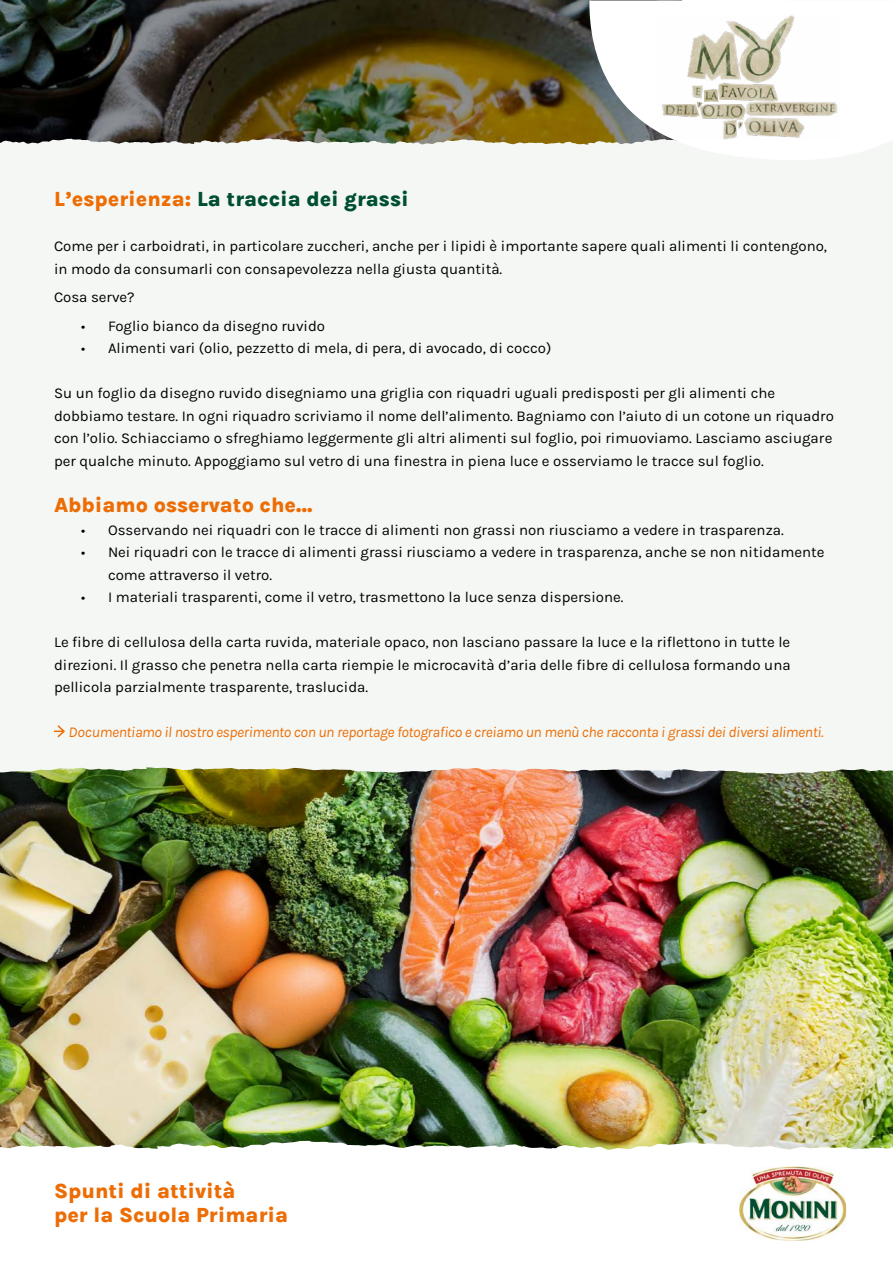
<style>
.page{position:relative;width:893px;height:1263px;background:#f4f7f4}
.page>*{position:absolute;margin:0;border:0;box-sizing:border-box;transform-origin:0 0}
.t1{font:800 21px/24px "Karla";color:#ed6d05}
.t2{font:800 21px "Karla";color:#004f31}
.t3{font:15px/22.5px "Karla";color:#000}
.t4{font:italic 15px "Karla";letter-spacing:-.02em;color:#ed6d05}
.s1{color:#ed6d05}
</style>
<div class="page">
<div style="left:0;top:1151px;width:893px;height:112px;background:#fff"></div>
<img style="left:739px;top:1166px;width:107px;height:74px">
<img style="left:324px;top:0;width:265px;height:145px">
<img style="left:0;top:0;width:324px;height:144px">
<svg style="left:54px;top:725px;width:11px;height:13px"></svg>
<img style="left:0;top:767px;width:893px;height:384px">
<img style="left:0;top:767px;width:469px;height:382px">
<svg style="left:589px;top:0;width:304px;height:160px;fill:#fff"></svg>
<img style="left:655px;top:14px;width:186px;height:126px">
<h1 class="t2" style="left:54px;top:186px;width:356px"><span class="s1">L’esperienza:</span> La traccia dei grassi</h1>
<p class="t3" style="left:54px;top:235px;width:775px">Come per i carboidrati, in particolare zuccheri, anche per i lipidi è importante sapere quali alimenti li contengono, in modo da consumarli con consapevolezza nella giusta quantità.</p>
<p class="t3" style="left:54px;top:286px;width:82px">Cosa serve?</p>
<p class="t3" style="left:81px;top:314px;width:246px">• Foglio bianco da disegno ruvido</p>
<p class="t3" style="left:81px;top:337px;width:472px">• Alimenti vari (olio, pezzetto di mela, di pera, di avocado, di cocco)</p>
<p class="t3" style="left:54px;top:382px;width:781px">Su un foglio da disegno ruvido disegniamo una griglia con riquadri uguali predisposti per gli alimenti che dobbiamo testare. In ogni riquadro scriviamo il nome dell’alimento. Bagniamo con l’aiuto di un cotone un riquadro con l’olio. Schiacciamo o sfreghiamo leggermente gli altri alimenti sul foglio, poi rimuoviamo. Lasciamo asciugare per qualche minuto. Appoggiamo sul vetro di una finestra in piena luce e osserviamo le tracce sul foglio.</p>
<h1 class="t1" style="left:54px;top:493px;width:260px">Abbiamo osservato che…</h1>
<p class="t3" style="left:81px;top:518px;width:704px">• Osservando nei riquadri con le tracce di alimenti non grassi non riusciamo a vedere in trasparenza.</p>
<p class="t3" style="left:108px;top:541px;width:718px;text-indent:-27px">• Nei riquadri con le tracce di alimenti grassi riusciamo a vedere in trasparenza, anche se non nitidamente come attraverso il vetro.</p>
<p class="t3" style="left:81px;top:586px;width:544px">• I materiali trasparenti, come il vetro, trasmettono la luce senza dispersione.</p>
<p class="t3" style="left:54px;top:631px;width:738px;text-align:justify">Le fibre di cellulosa della carta ruvida, materiale opaco, non lasciano passare la luce e la riflettono in tutte le direzioni. Il grasso che penetra nella carta riempie le microcavità d’aria delle fibre di cellulosa formando una pellicola parzialmente trasparente, traslucida.</p>
<p class="t4" style="left:69px;top:723px;width:757px">Documentiamo il nostro esperimento con un reportage fotografico e creiamo un menù che racconta i grassi dei diversi alimenti.</p>
<h1 class="t1" style="left:54px;top:1179px;width:236px">Spunti di attività<br>per la Scuola Primaria</h1>
</div>
